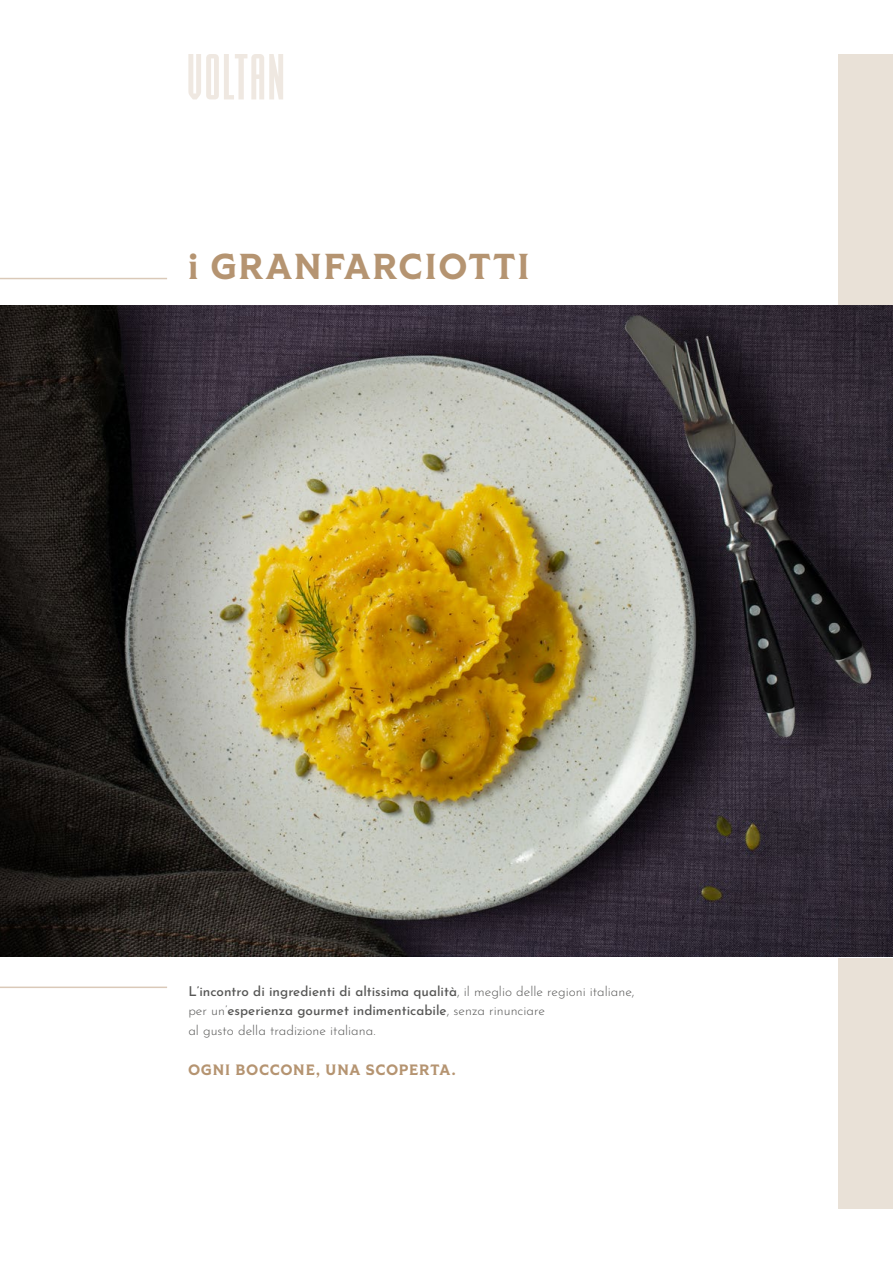
<style>
.page{position:relative;width:893px;height:1263px;background:#fff}
.page>*{position:absolute;margin:0;border:0;box-sizing:border-box;transform-origin:0 0}
.t1{font:700 36px "Tiller";letter-spacing:.06em;color:#b59471}
.t2{font:700 15px "Tiller";letter-spacing:.06em;color:#b59471}
.t3{font:300 13.5px/19.5px "Josefin Sans";color:#575756}
.s1{font-weight:500}
</style>
<div class="page">
<div style="left:839px;top:54px;width:54px;height:1154px;background:#e9e1d7"></div>
<svg style="left:188px;top:54px;width:95px;height:45px"></svg>
<hr style="left:0;top:278px;width:167px;height:1px;background:#b59471">
<hr style="left:0;top:986px;width:167px;height:2px;background:#b59471">
<img style="left:0;top:305px;width:893px;height:651px">
<h1 class="t1" style="left:188px;top:244px;width:343px">i GRANFARCIOTTI</h1>
<p class="t3" style="left:188px;top:980px;width:448px"><span class="s1">L’incontro di ingredienti di altissima qualità</span>, il meglio delle regioni italiane, per un’<span class="s1">esperienza gourmet indimenticabile</span>, senza rinunciare<br>al gusto della tradizione italiana.</p>
<p class="t2" style="left:188px;top:1060px;width:269px">OGNI BOCCONE, UNA SCOPERTA.</p>
</div>
